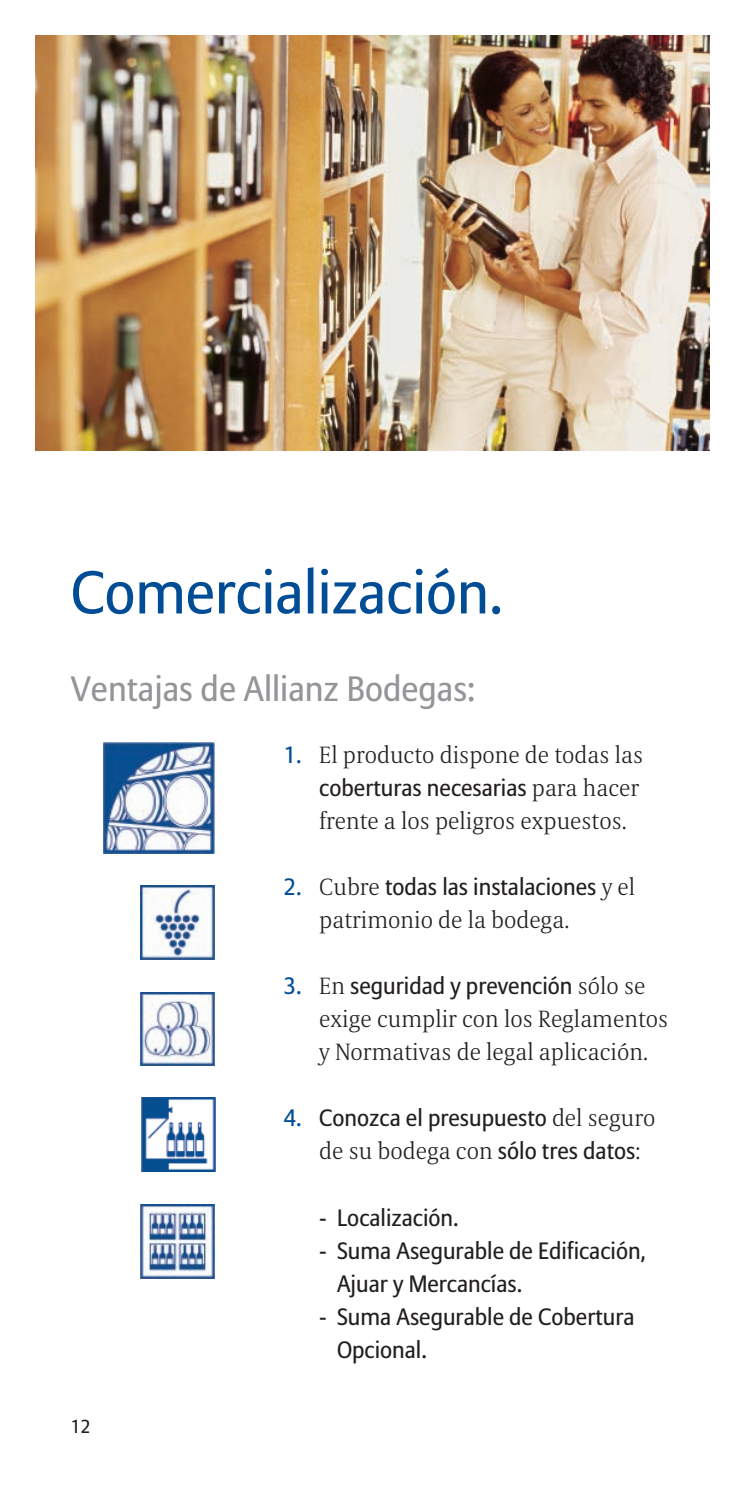
<style>
.page{position:relative;width:745px;height:1489px;background:#fff}
.page>*{position:absolute;margin:0;border:0;box-sizing:border-box;transform-origin:0 0}
.t1{font:60px "Allianz Sans";color:#014d95}
.t2{font:35px "Allianz Sans";color:#939598}
.t3{font:23.5px/33px "Allianz Sans";color:#231f20}
.t4{font:300 23.5px/33px "Allianz Serif";color:#231f20}
.t5{font:18.75px "Allianz Sans";color:#231f20}
.s1{font-family:"Allianz Sans";font-weight:400;color:#014d95}
.s2{font-family:"Allianz Serif";font-weight:300}
.s3{color:#014d95}
.s4{font-family:"Allianz Sans";font-weight:400}
</style>
<div class="page">
<img style="left:35px;top:35px;width:674px;height:415px">
<img style="left:103px;top:742px;width:111px;height:111px">
<img style="left:141px;top:885px;width:73px;height:74px">
<img style="left:140px;top:992px;width:74px;height:73px">
<img style="left:141px;top:1097px;width:74px;height:74px">
<img style="left:140px;top:1204px;width:74px;height:74px">
<h1 class="t1" style="left:71px;top:557px;width:433px">Comercialización.</h1>
<h2 class="t2" style="left:71px;top:668px;width:406px">Ventajas de Allianz Bodegas:</h2>
<p class="t4" style="left:283px;top:738px;width:361px"><span class="s1">1.</span> El producto dispone de todas las</p>
<p class="t3" style="left:319px;top:771px;width:321px">coberturas necesarias <span class="s2">para hacer</span></p>
<p class="t4" style="left:319px;top:804px;width:309px">frente a los peligros expuestos.</p>
<p class="t3" style="left:283px;top:870px;width:352px"><span class="s3">2.</span> <span class="s2">Cubre</span> todas las instalaciones <span class="s2">y el</span></p>
<p class="t4" style="left:319px;top:903px;width:251px">patrimonio de la bodega.</p>
<p class="t3" style="left:283px;top:969px;width:363px"><span class="s3">3.</span> <span class="s2">En</span> seguridad y prevención <span class="s2">sólo se</span></p>
<p class="t4" style="left:319px;top:1002px;width:350px">exige cumplir con los Reglamentos y Normativas de legal aplicación.</p>
<p class="t3" style="left:283px;top:1101px;width:373px"><span class="s3">4.</span> Conozca el presupuesto <span class="s2">del seguro</span></p>
<p class="t4" style="left:319px;top:1134px;width:322px">de su bodega con <span class="s4">sólo tres datos</span>:</p>
<p class="t5" style="left:71px;top:1414px;width:21px">12</p>
<p class="t3" style="left:319px;top:1200px;width:141px">- Localización.</p>
<p class="t3" style="left:337px;top:1233px;width:310px;text-indent:-18px">- Suma Asegurable de Edificación,<br>Ajuar y Mercancías.</p>
<p class="t3" style="left:337px;top:1299px;width:299px;text-indent:-18px">- Suma Asegurable de Cobertura<br>Opcional.</p>
</div>
